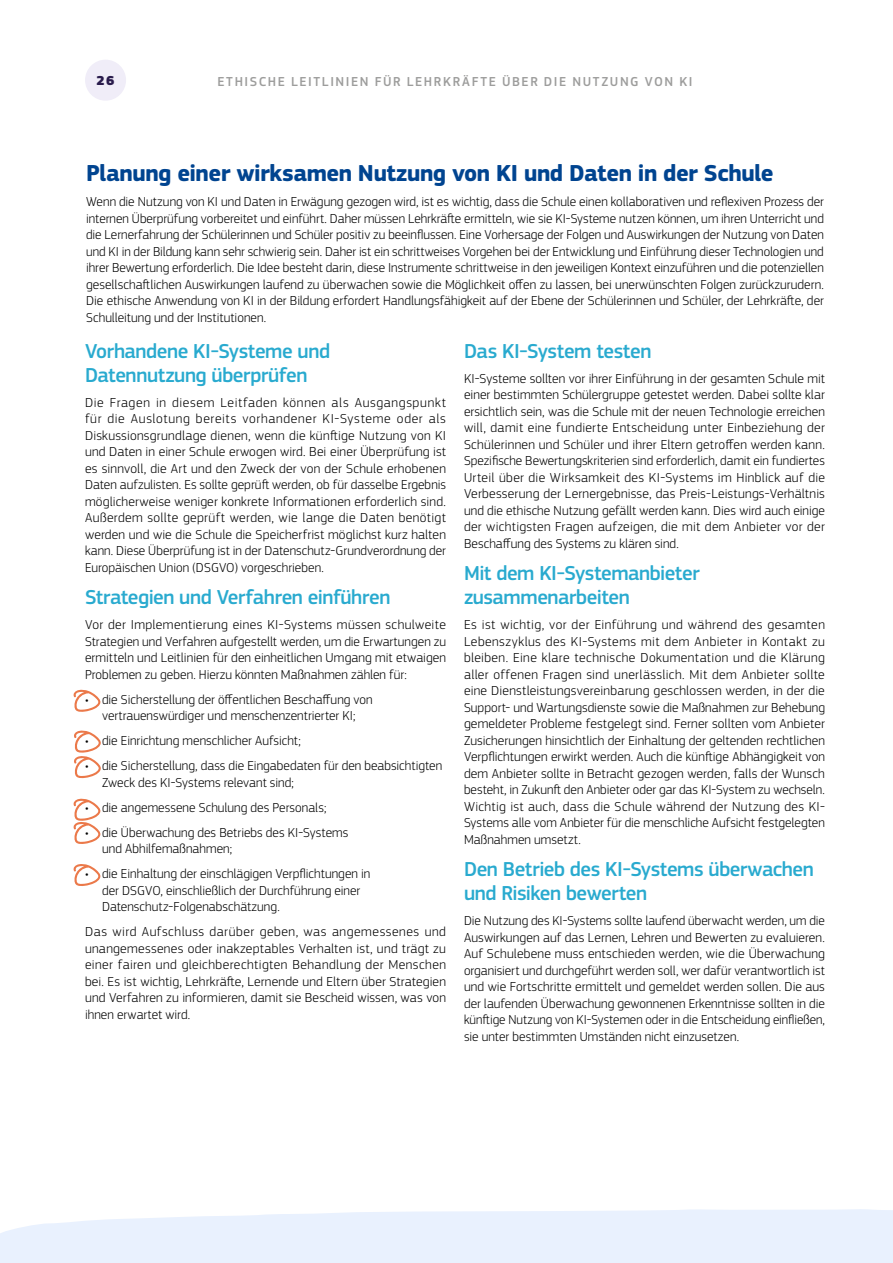
<style>
.page{position:relative;width:893px;height:1263px;background:#fff}
.page>*{position:absolute;margin:0;border:0;box-sizing:border-box;transform-origin:0 0}
.t1{font:700 24px "EC Square Sans Pro";letter-spacing:-.02em;color:#004490}
.t2{font:500 21px/24px "EC Square Sans Pro";letter-spacing:-.025em;color:#29aacf}
.Body{font:300 13.5px/16.5px "EC Square Sans Pro";letter-spacing:.005em;color:#000;text-align:justify}
.Bullet_points{font:300 13.5px/16.5px "EC Square Sans Pro";color:#000}
.t3{font:500 13.5px "EC Square Sans Pro";letter-spacing:.12em;color:#9d9d9c}
.t4{font:900 13.5px "EC Square Sans Pro Extra";color:#291b4c}
</style>
<div class="page">
<svg style="left:0;top:1209px;width:893px;height:54px;background:#eaf2fe"></svg>
<svg style="left:73px;top:689px;width:28px;height:23px"></svg>
<svg style="left:74px;top:730px;width:27px;height:49px"></svg>
<svg style="left:73px;top:798px;width:28px;height:46px"></svg>
<svg style="left:73px;top:864px;width:28px;height:22px"></svg>
<div style="left:85px;top:60px;width:41px;height:41px;background:#f0edf8;border-radius:50%"></div>
<p class="t4" style="left:97px;top:72px;width:19px">26</p>
<p class="t3" style="left:217px;top:73px;width:477px">ETHISCHE LEITLINIEN FÜR LEHRKRÄFTE ÜBER DIE NUTZUNG VON KI</p>
<h2 class="t1" style="left:86px;top:159px;width:689px">Planung einer wirksamen Nutzung von KI und Daten in der Schule</h2>
<p class="Body" style="left:86px;top:193px;width:739px">Wenn die Nutzung von KI und Daten in Erwägung gezogen wird, ist es wichtig, dass die Schule einen kollaborativen und reflexiven Prozess der internen Überprüfung vorbereitet und einführt. Daher müssen Lehrkräfte ermitteln, wie sie KI-Systeme nutzen können, um ihren Unterricht und die Lernerfahrung der Schülerinnen und Schüler positiv zu beeinflussen. Eine Vorhersage der Folgen und Auswirkungen der Nutzung von Daten und KI in der Bildung kann sehr schwierig sein. Daher ist ein schrittweises Vorgehen bei der Entwicklung und Einführung dieser Technologien und ihrer Bewertung erforderlich. Die Idee besteht darin, diese Instrumente schrittweise in den jeweiligen Kontext einzuführen und die potenziellen gesellschaftlichen Auswirkungen laufend zu überwachen sowie die Möglichkeit offen zu lassen, bei unerwünschten Folgen zurückzurudern.<br>Die ethische Anwendung von KI in der Bildung erfordert Handlungsfähigkeit auf der Ebene der Schülerinnen und Schüler, der Lehrkräfte, der Schulleitung und der Institutionen.</p>
<h3 class="t2" style="left:85px;top:339px;width:247px">Vorhandene KI-Systeme und<br>Datennutzung überprüfen</h3>
<p class="Body" style="left:85px;top:394px;width:363px">Die Fragen in diesem Leitfaden können als Ausgangspunkt für die Auslotung bereits vorhandener KI-Systeme oder als Diskussionsgrundlage dienen, wenn die künftige Nutzung von KI und Daten in einer Schule erwogen wird. Bei einer Überprüfung ist es sinnvoll, die Art und den Zweck der von der Schule erhobenen Daten aufzulisten. Es sollte geprüft werden, ob für dasselbe Ergebnis möglicherweise weniger konkrete Informationen erforderlich sind.<br>Außerdem sollte geprüft werden, wie lange die Daten benötigt werden und wie die Schule die Speicherfrist möglichst kurz halten kann. Diese Überprüfung ist in der Datenschutz-Grundverordnung der Europäischen Union (DSGVO) vorgeschrieben.</p>
<h3 class="t2" style="left:85px;top:586px;width:307px">Strategien und Verfahren einführen</h3>
<p class="Body" style="left:85px;top:616px;width:362px">Vor der Implementierung eines KI-Systems müssen schulweite Strategien und Verfahren aufgestellt werden, um die Erwartungen zu ermitteln und Leitlinien für den einheitlichen Umgang mit etwaigen Problemen zu geben. Hierzu könnten Maßnahmen zählen für:</p>
<p class="Bullet_points" style="left:85px;top:691px;width:289px;text-align:center">• die Sicherstellung der öffentlichen Beschaffung von vertrauenswürdiger und menschenzentrierter KI;</p>
<p class="Bullet_points" style="left:85px;top:732px;width:217px">• die Einrichtung menschlicher Aufsicht;</p>
<p class="Bullet_points" style="left:102px;top:757px;width:342px;text-indent:-17px">• die Sicherstellung, dass die Eingabedaten für den beabsichtigten<br>Zweck des KI-Systems relevant sind;</p>
<p class="Bullet_points" style="left:85px;top:799px;width:243px">• die angemessene Schulung des Personals;</p>
<p class="Bullet_points" style="left:102px;top:824px;width:248px;text-indent:-17px">• die Überwachung des Betriebs des KI-Systems und Abhilfemaßnahmen;</p>
<p class="Bullet_points" style="left:102px;top:865px;width:270px;text-indent:-17px">• die Einhaltung der einschlägigen Verpflichtungen in der DSGVO, einschließlich der Durchführung einer<br>Datenschutz-Folgenabschätzung.</p>
<p class="Body" style="left:85px;top:923px;width:362px">Das wird Aufschluss darüber geben, was angemessenes und unangemessenes oder inakzeptables Verhalten ist, und trägt zu einer fairen und gleichberechtigten Behandlung der Menschen bei. Es ist wichtig, Lehrkräfte, Lernende und Eltern über Strategien und Verfahren zu informieren, damit sie Bescheid wissen, was von ihnen erwartet wird.</p>
<h3 class="t2" style="left:464px;top:339px;width:189px">Das KI-System testen</h3>
<p class="Body" style="left:464px;top:370px;width:363px">KI-Systeme sollten vor ihrer Einführung in der gesamten Schule mit einer bestimmten Schülergruppe getestet werden. Dabei sollte klar ersichtlich sein, was die Schule mit der neuen Technologie erreichen will, damit eine fundierte Entscheidung unter Einbeziehung der Schülerinnen und Schüler und ihrer Eltern getroffen werden kann.<br>Spezifische Bewertungskriterien sind erforderlich, damit ein fundiertes Urteil über die Wirksamkeit des KI-Systems im Hinblick auf die Verbesserung der Lernergebnisse, das Preis-Leistungs-Verhältnis und die ethische Nutzung gefällt werden kann. Dies wird auch einige der wichtigsten Fragen aufzeigen, die mit dem Anbieter vor der Beschaffung des Systems zu klären sind.</p>
<h3 class="t2" style="left:464px;top:562px;width:237px">Mit dem KI-Systemanbieter zusammenarbeiten</h3>
<p class="Body" style="left:464px;top:616px;width:363px">Es ist wichtig, vor der Einführung und während des gesamten Lebenszyklus des KI-Systems mit dem Anbieter in Kontakt zu bleiben. Eine klare technische Dokumentation und die Klärung aller offenen Fragen sind unerlässlich. Mit dem Anbieter sollte eine Dienstleistungsvereinbarung geschlossen werden, in der die Support- und Wartungsdienste sowie die Maßnahmen zur Behebung gemeldeter Probleme festgelegt sind. Ferner sollten vom Anbieter Zusicherungen hinsichtlich der Einhaltung der geltenden rechtlichen Verpflichtungen erwirkt werden. Auch die künftige Abhängigkeit von dem Anbieter sollte in Betracht gezogen werden, falls der Wunsch besteht, in Zukunft den Anbieter oder gar das KI-System zu wechseln.<br>Wichtig ist auch, dass die Schule während der Nutzung des KI-Systems alle vom Anbieter für die menschliche Aufsicht festgelegten Maßnahmen umsetzt.</p>
<h3 class="t2" style="left:464px;top:858px;width:351px">Den Betrieb des KI-Systems überwachen und Risiken bewerten</h3>
<p class="Body" style="left:464px;top:912px;width:362px">Die Nutzung des KI-Systems sollte laufend überwacht werden, um die Auswirkungen auf das Lernen, Lehren und Bewerten zu evaluieren.<br>Auf Schulebene muss entschieden werden, wie die Überwachung organisiert und durchgeführt werden soll, wer dafür verantwortlich ist und wie Fortschritte ermittelt und gemeldet werden sollen. Die aus der laufenden Überwachung gewonnenen Erkenntnisse sollten in die künftige Nutzung von KI-Systemen oder in die Entscheidung einfließen, sie unter bestimmten Umständen nicht einzusetzen.</p>
</div>
